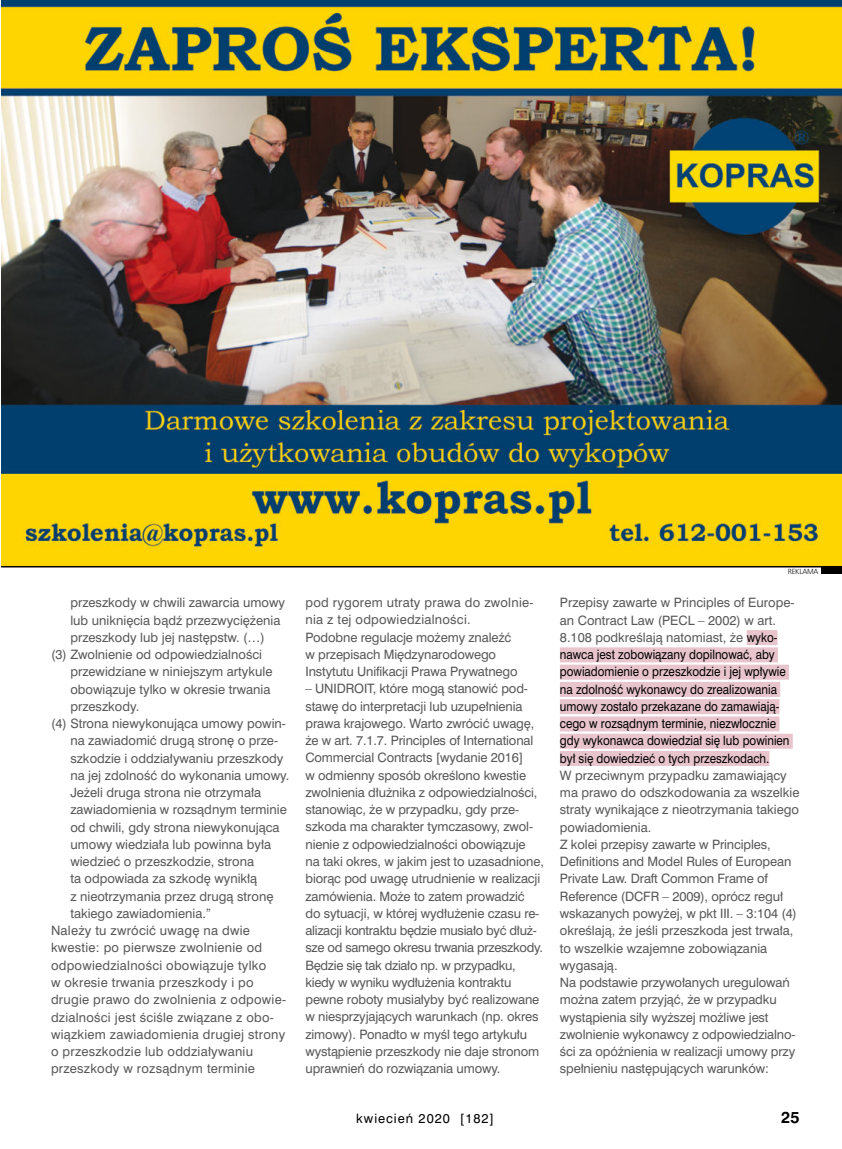
<style>
.page{position:relative;width:842px;height:1149px;background:#fff}
.page>*{position:absolute;margin:0;border:0;box-sizing:border-box;transform-origin:0 0}
.t1{font:700 15px "Swis 721 PL";color:#000}
.t2{font:12px/17.2px "Swis 721 PL";letter-spacing:-.01em;color:#58585a}
.t3{font:12px/17.2px "Swis 721 PL";color:#000;scale:.9 1}
.t4{font:12px "Swis 721 PL";letter-spacing:.02em;color:#58585a}
.t5{font:12px "Swis 721 PL";letter-spacing:.08em;color:#000}
.t6{font:7.5px "Humanist 777 TL Light B";letter-spacing:-.02em;color:#000}
.s1{color:#58585a}
</style>
<div class="page">
<img style="left:1px;top:0;width:841px;height:566px">
<hr style="left:1px;top:566px;width:841px;height:1px;background:#000">
<div style="left:822px;top:567px;width:20px;height:6px;background:#000"></div>
<div style="left:747px;top:630px;width:30px;height:15px;background:#e8c4cc"></div>
<div style="left:560px;top:647px;width:218px;height:15px;background:#e8c4cc"></div>
<div style="left:560px;top:664px;width:229px;height:15px;background:#e8c4cc"></div>
<div style="left:560px;top:681px;width:220px;height:15px;background:#e8c4cc"></div>
<div style="left:560px;top:699px;width:219px;height:15px;background:#e8c4cc"></div>
<div style="left:560px;top:716px;width:219px;height:15px;background:#e8c4cc"></div>
<div style="left:560px;top:733px;width:233px;height:15px;background:#e8c4cc"></div>
<div style="left:560px;top:750px;width:209px;height:15px;background:#e8c4cc"></div>
<p class="t2" style="left:70px;top:594px;width:216px">przeszkody w chwili zawarcia umowy</p>
<p class="t2" style="left:70px;top:611px;width:212px">lub uniknięcia bądź przezwyciężenia</p>
<p class="t2" style="left:70px;top:628px;width:196px">przeszkody lub jej następstw. (…)</p>
<p class="t2" style="left:51px;top:645px;width:213px">(3) Zwolnienie od odpowiedzialności</p>
<p class="t2" style="left:70px;top:663px;width:204px">przewidziane w niniejszym artykule</p>
<p class="t2" style="left:70px;top:680px;width:202px">obowiązuje tylko w okresie trwania</p>
<p class="t2" style="left:70px;top:697px;width:70px">przeszkody.</p>
<p class="t2" style="left:51px;top:714px;width:236px">(4) Strona niewykonująca umowy powin-</p>
<p class="t2" style="left:70px;top:732px;width:209px">na zawiadomić drugą stronę o prze-</p>
<p class="t2" style="left:70px;top:749px;width:215px">szkodzie i oddziaływaniu przeszkody</p>
<p class="t2" style="left:70px;top:766px;width:221px">na jej zdolność do wykonania umowy.</p>
<p class="t2" style="left:70px;top:783px;width:192px">Jeżeli druga strona nie otrzymała</p>
<p class="t2" style="left:70px;top:801px;width:218px">zawiadomienia w rozsądnym terminie</p>
<p class="t2" style="left:70px;top:818px;width:211px">od chwili, gdy strona niewykonująca</p>
<p class="t2" style="left:70px;top:835px;width:202px">umowy wiedziała lub powinna była</p>
<p class="t2" style="left:70px;top:852px;width:185px">wiedzieć o przeszkodzie, strona</p>
<p class="t2" style="left:70px;top:870px;width:188px">ta odpowiada za szkodę wynikłą</p>
<p class="t2" style="left:70px;top:887px;width:205px">z nieotrzymania przez drugą stronę</p>
<p class="t2" style="left:70px;top:904px;width:142px">takiego zawiadomienia.”</p>
<p class="t4" style="left:51px;top:923px;width:200px">Należy tu zwrócić uwagę na dwie</p>
<p class="t4" style="left:51px;top:940px;width:213px">kwestie: po pierwsze zwolnienie od</p>
<p class="t4" style="left:51px;top:957px;width:217px">odpowiedzialności obowiązuje tylko</p>
<p class="t4" style="left:51px;top:974px;width:204px">w okresie trwania przeszkody i po</p>
<p class="t4" style="left:51px;top:992px;width:236px">drugie prawo do zwolnienia z odpowie-</p>
<p class="t4" style="left:51px;top:1009px;width:224px">dzialności jest ściśle związane z obo-</p>
<p class="t4" style="left:51px;top:1026px;width:236px">wiązkiem zawiadomienia drugiej strony</p>
<p class="t4" style="left:51px;top:1043px;width:204px">o przeszkodzie lub oddziaływaniu</p>
<p class="t4" style="left:51px;top:1061px;width:205px">przeszkody w rozsądnym terminie</p>
<p class="t2" style="left:305px;top:594px;width:229px">pod rygorem utraty prawa do zwolnie&shy;nia z tej odpowiedzialności.<br>Podobne regulacje możemy znaleźć<br>w przepisach Międzynarodowego Instytutu Unifikacji Prawa Prywatnego</p>
<p class="t2" style="left:305px;top:680px;width:240px">– UNIDROIT, które mogą stanowić pod&shy;stawę do interpretacji lub uzupełnienia prawa krajowego. Warto zwrócić uwagę, że w art. 7.1.7. Principles of International Commercial Contracts [wydanie 2016]<br>w odmienny sposób określono kwestie zwolnienia dłużnika z odpowiedzialności, stanowiąc, że w przypadku, gdy prze&shy;szkoda ma charakter tymczasowy, zwol&shy;nienie z odpowiedzialności obowiązuje<br>na taki okres, w jakim jest to uzasadnione, biorąc pod uwagę utrudnienie w realizacji zamówienia. Może to zatem prowadzić<br>do sytuacji, w której wydłużenie czasu re&shy;alizacji kontraktu będzie musiało być dłuż&shy;sze od samego okresu trwania prze szkody.<br>Będzie się tak działo np. w przypadku, kiedy w wyniku wydłużenia kontraktu pewne roboty musiałyby być realizowane w niesprzyjających warunkach (np. okres zimowy). Ponadto w myśl tego artykułu wystąpienie przeszkody nie daje stronom uprawnień do rozwiązania umowy.</p>
<p class="t6" style="left:788px;top:566px;width:32px">REKLAMA</p>
<p class="t3" style="left:560px;top:594px;width:262px"><span class="s1">Przepisy zawarte w Principles of Europe&shy;an Contract Law (PECL – 2002) w art.<br>8.108 podkreślają natomiast, że</span> wyko&shy;nawca jest zobowiązany dopilnować, aby powiadomienie o przeszkodzie i jej wpływie na zdolność wykonawcy do zrealizowania umowy zostało przekazane do zamawiają&shy;cego w rozsądnym terminie, niezwłocznie gdy wykonawca dowiedział się lub powinien był się dowiedzieć o tych przeszkodach.</p>
<p class="t2" style="left:560px;top:766px;width:241px">W przeciwnym przypadku zamawiający ma prawo do odszkodowania za wszelkie straty wynikające z nieotrzymania takiego powiadomienia.<br>Z kolei przepisy zawarte w Principles, Definitions and Model Rules of European Private Law. Draft Common Frame of Reference (DCFR – 2009), oprócz reguł wskazanych powyżej, w pkt III. – 3:104 (4) określają, że jeśli przeszkoda jest trwała, to wszelkie wzajemne zobowiązania wygasają.<br>Na podstawie przywołanych uregulowań można zatem przyjąć, że w przypadku wystąpienia siły wyższej możliwe jest zwolnienie wykonawcy z odpowiedzialno&shy;ści za opóźnienia w realizacji umowy przy spełnieniu następujących warunków:</p>
<p class="t5" style="left:356px;top:1113px;width:139px">kwiecień 2020 [182]</p>
<p class="t1" style="left:781px;top:1108px;width:20px">25</p>
</div>
